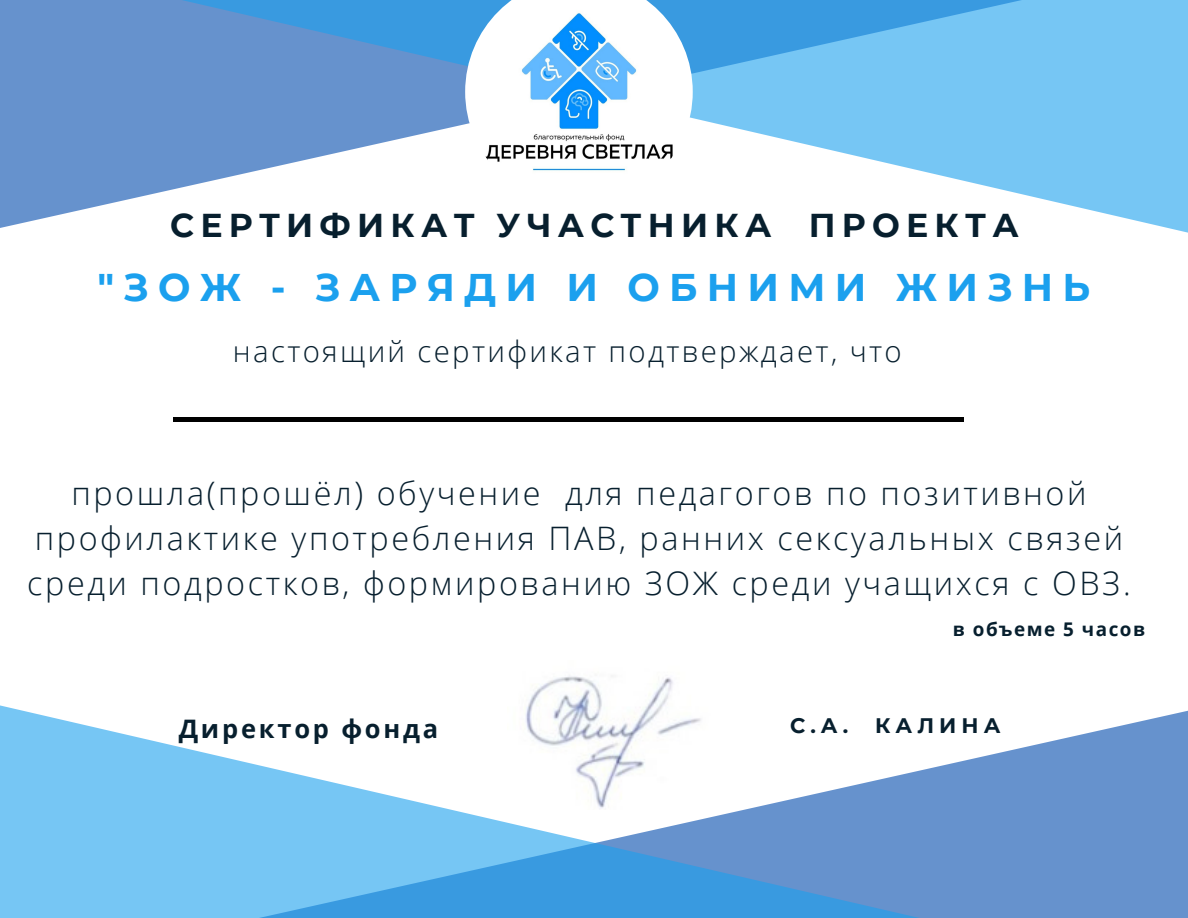
<style>
.page{position:relative;width:1188px;height:918px;background:#fff}
.page>*{position:absolute;margin:0;border:0;box-sizing:border-box;transform-origin:0 0}
.t1{font:700 38.55px "Montserrat";letter-spacing:.24em;color:#1ba0ee}
.t2{font:700 33px "Montserrat";letter-spacing:.19em;color:#071f2e}
.t3{font:300 32.4px/45px "Open Sans";letter-spacing:.08em;color:#071f2e;text-align:center}
.t4{font:300 29.4px "Open Sans";letter-spacing:.08em;color:#071f2e}
.t5{font:700 25.5px "Open Sans";letter-spacing:.11em;color:#071f2e}
.t6{font:700 21px "Montserrat";letter-spacing:.24em;color:#071f2e}
.t7{font:700 18.9px "Open Sans";letter-spacing:.08em;color:#071f2e}
</style>
<div class="page">
<svg style="left:0;top:0;width:1188px;height:233px"></svg>
<svg style="left:0;top:705px;width:1188px;height:213px"></svg>
<img style="left:465px;top:0;width:228px;height:206px">
<img style="left:508px;top:675px;width:209px;height:134px">
<hr style="left:173px;top:418px;width:791px;height:4px;background:#000">
<p class="t2" style="left:170px;top:205px;width:850px">СЕРТИФИКАТ УЧАСТНИКА ПРОЕКТА</p>
<p class="t1" style="left:98px;top:264px;width:994px">"ЗОЖ - ЗАРЯДИ И ОБНИМИ ЖИЗНЬ</p>
<p class="t4" style="left:233px;top:331px;width:670px">настоящий сертификат подтверждает, что</p>
<p class="t3" style="left:27px;top:470px;width:1105px">прошла(прошёл) обучение для педагогов по позитивной профилактике употребления ПАВ, ранних сексуальных связей среди подростков, формированию ЗОЖ среди учащихся с ОВЗ.</p>
<p class="t7" style="left:953px;top:615px;width:194px">в объеме 5 часов</p>
<p class="t5" style="left:179px;top:711px;width:261px">Директор фонда</p>
<p class="t6" style="left:790px;top:712px;width:60px">С.А.</p>
<p class="t6" style="left:875px;top:712px;width:127px">КАЛИНА</p>
</div>
